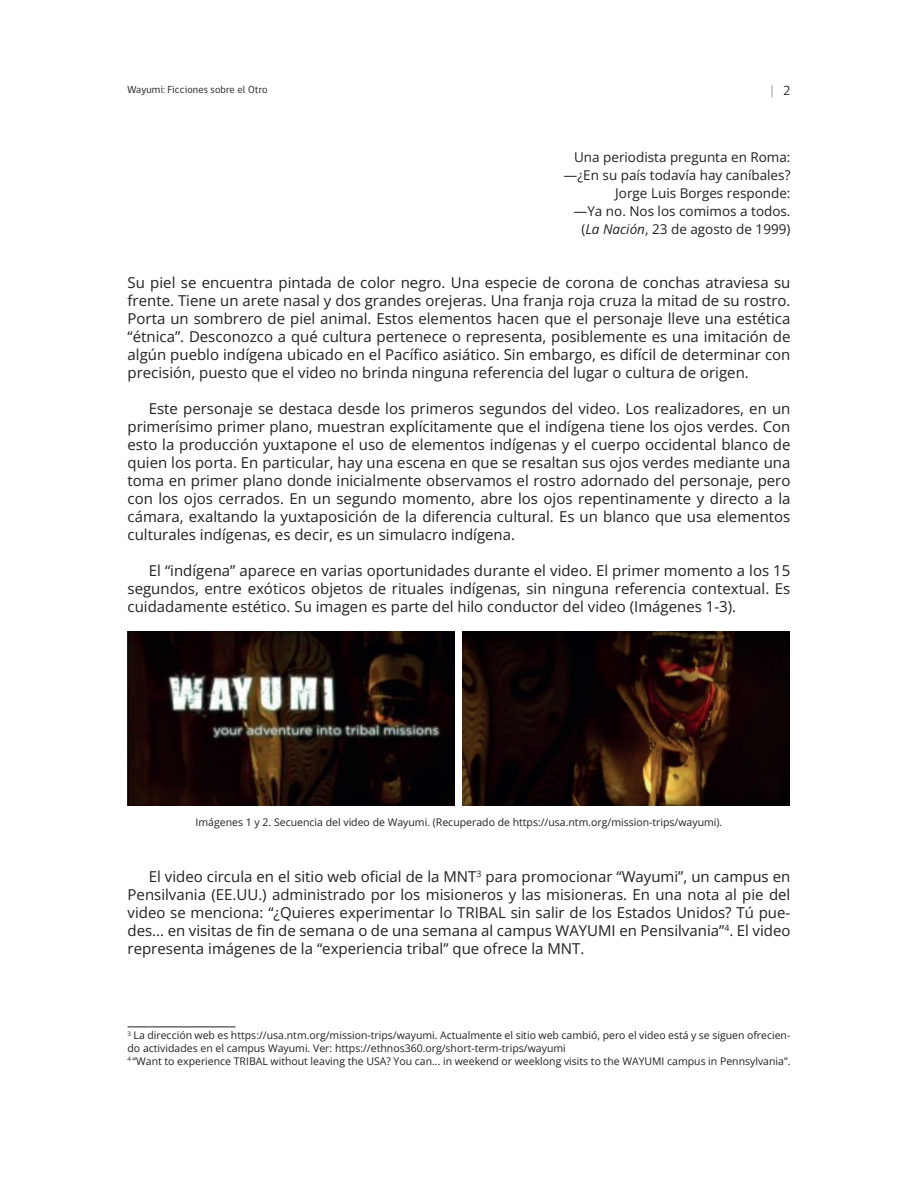
<style>
.page{position:relative;width:918px;height:1188px;background:#fff}
.page>*{position:absolute;margin:0;border:0;box-sizing:border-box;transform-origin:0 0}
.t1{font:15px/18px "Open Sans";color:#231f20;text-align:justify}
.t2{font:13.5px/18px "Open Sans";color:#231f20;text-align:right}
.t3{font:13.5px "gob CL";color:#808285}
.t4{font:10.5px/12.6px "Open Sans";color:#231f20}
.t5{font:10.5px "gob CL";letter-spacing:.01em;color:#231f20}
.s1{color:#231f20}
.s2{font-style:italic}
</style>
<div class="page">
<hr style="left:128px;top:1027px;width:108px;height:1px;background:#231f20">
<img style="left:128px;top:631px;width:327px;height:175px">
<img style="left:462px;top:631px;width:328px;height:175px">
<p class="t5" style="left:128px;top:82px;width:142px">Wayumi: Ficciones sobre el Otro</p>
<p class="t3" style="left:770px;top:82px;width:22px">| <span class="s1">2</span></p>
<p class="t2" style="left:564px;top:148px;width:228px">Una periodista pregunta en Roma: —¿En su país todavía hay caníbales?<br>Jorge Luis Borges responde:<br>—Ya no. Nos los comimos a todos. (<span class="s2">La Nación</span>, 23 de agosto de 1999)</p>
<p class="t1" style="left:128px;top:273px;width:664px">Su piel se encuentra pintada de color negro. Una especie de corona de conchas atraviesa su frente. Tiene un arete nasal y dos grandes orejeras. Una franja roja cruza la mitad de su rostro.<br>Porta un sombrero de piel animal. Estos elementos hacen que el personaje lleve una estética “étnica”. Desconozco a qué cultura pertenece o representa, posiblemente es una imitación de algún pueblo indígena ubicado en el Pacífico asiático. Sin embargo, es difícil de determinar con precisión, puesto que el video no brinda ninguna referencia del lugar o cultura de origen.</p>
<p class="t1" style="left:128px;top:399px;width:664px;text-indent:21px">Este personaje se destaca desde los primeros segundos del video. Los realizadores, en un primerísimo primer plano, muestran explícitamente que el indígena tiene los ojos verdes. Con esto la producción yuxtapone el uso de elementos indígenas y el cuerpo occidental blanco de quien los porta. En particular, hay una escena en que se resaltan sus ojos verdes mediante una toma en primer plano donde inicialmente observamos el rostro adornado del personaje, pero con los ojos cerrados. En un segundo momento, abre los ojos repentinamente y directo a la cámara, exaltando la yuxtaposición de la diferencia cultural. Es un blanco que usa elementos culturales indígenas, es decir, es un simulacro indígena.</p>
<p class="t1" style="left:128px;top:561px;width:664px;text-indent:21px">El “indígena” aparece en varias oportunidades durante el video. El primer momento a los 15 segundos, entre exóticos objetos de rituales indígenas, sin ninguna referencia contextual. Es cuidadamente estético. Su imagen es parte del hilo conductor del video (Imágenes 1-3).</p>
<p class="t4" style="left:196px;top:816px;width:528px">Imágenes 1 y 2. Secuencia del video de Wayumi. (Recuperado de https://usa.ntm.org/mission-trips/wayumi).</p>
<p class="t1" style="left:128px;top:867px;width:664px;text-indent:21px">El video circula en el sitio web oficial de la MNT<sup>3</sup> para promocionar “Wayumi”, un campus en Pensilvania (EE.UU.) administrado por los misioneros y las misioneras. En una nota al pie del video se menciona: “¿Quieres experimentar lo TRIBAL sin salir de los Estados Unidos? Tú pue&shy;des... en visitas de fin de semana o de una semana al campus WAYUMI en Pensilvania”<sup>4</sup>. El video representa imágenes de la “experiencia tribal” que ofrece la MNT.</p>
<p class="t4" style="left:128px;top:1029px;width:664px"><sup>3</sup> La dirección web es https://usa.ntm.org/mission-trips/wayumi. Actualmente el sitio web cambió, pero el video está y se siguen ofrecien&shy;do actividades en el campus Wayumi. Ver: https://ethnos360.org/short-term-trips/wayumi<br><sup>4</sup> “Want to experience TRIBAL without leaving the USA? You can... in weekend or weeklong visits to the WAYUMI campus in Pennsylvania”.</p>
</div>
